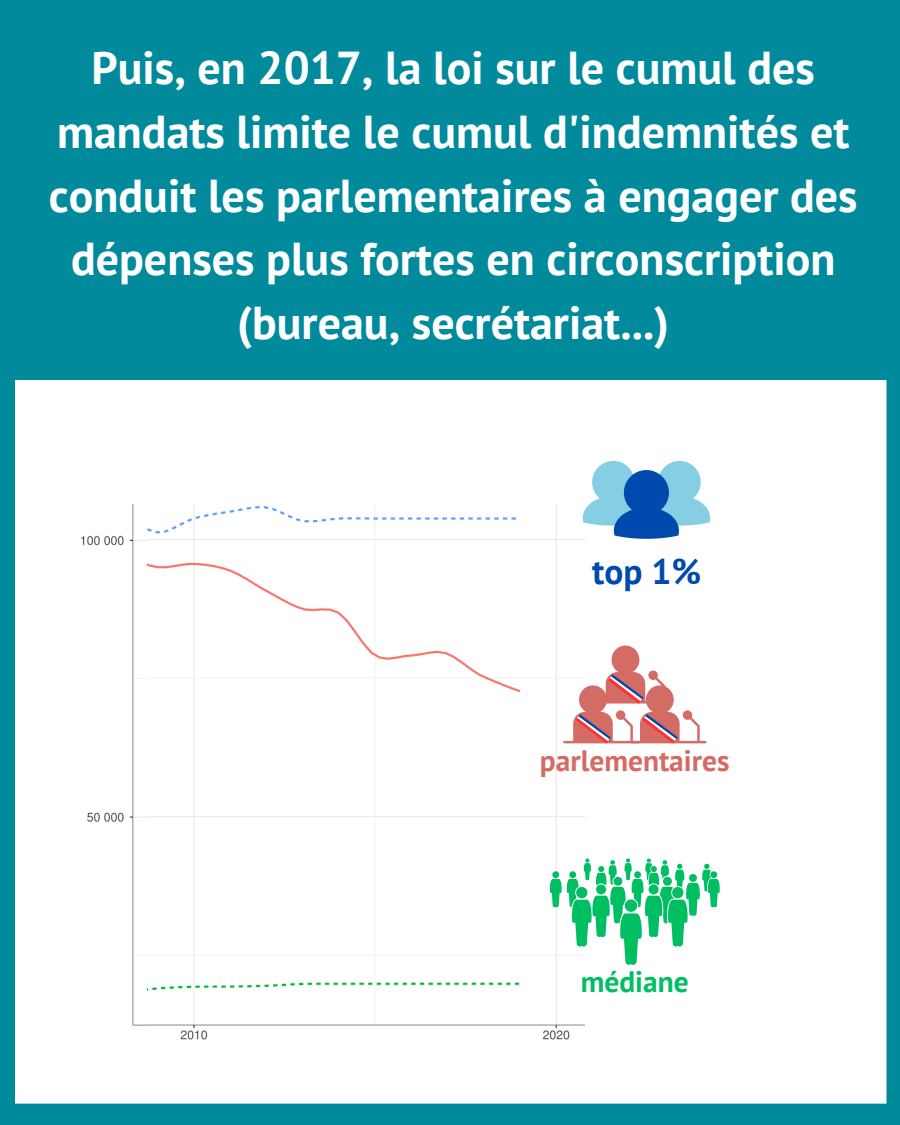
<style>
.page{position:relative;width:900px;height:1125px;background:#fff}
.page>*{position:absolute;margin:0;border:0;box-sizing:border-box;transform-origin:0 0}
.t1{font:700 46px/63.8px "PT Sans";color:#fff;text-align:center}
.t2{font:700 35.4px "PT Sans";color:#004aad}
.t3{font:700 29.4px "PT Sans";color:#d46b65}
.t4{font:700 29.4px "PT Sans";color:#00bf63}
</style>
<div class="page">
<div style="left:0;top:1104px;width:900px;height:21px;background:#008a9b"></div>
<div style="left:15px;top:0;width:885px;height:8px;background:#008a9b"></div>
<div style="left:0;top:0;width:15px;height:1118px;background:#008a9b"></div>
<div style="left:886px;top:8px;width:14px;height:1110px;background:#008a9b"></div>
<div style="left:8px;top:8px;width:890px;height:372px;background:#008a9b"></div>
<img style="left:81px;top:504px;width:503px;height:536px">
<svg style="left:583px;top:461px;width:127px;height:78px"></svg>
<svg style="left:549px;top:858px;width:171px;height:107px"></svg>
<svg style="left:563px;top:646px;width:143px;height:101px"></svg>
<p class="t1" style="left:49px;top:35px;width:810px">Puis, en 2017, la loi sur le cumul des mandats limite le cumul d'indemnités et conduit les parlementaires à engager des dépenses plus fortes en circonscription (bureau, secrétariat...)</p>
<p class="t2" style="left:592px;top:548px;width:111px">top 1%</p>
<p class="t3" style="left:540px;top:741px;width:191px">parlementaires</p>
<p class="t4" style="left:581px;top:963px;width:110px">médiane</p>
</div>
